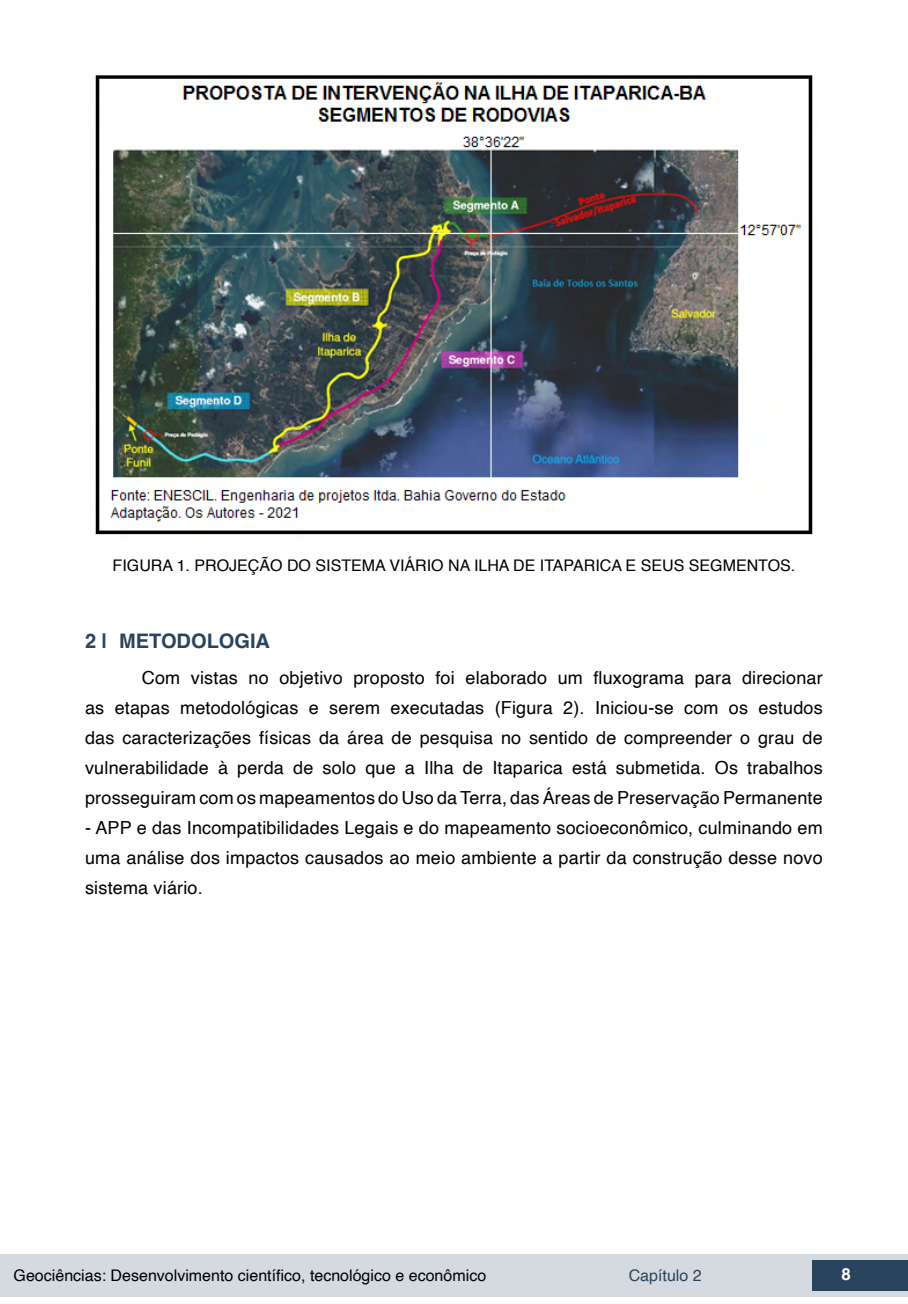
<style>
.page{position:relative;width:908px;height:1304px;background:#fff}
.page>*{position:absolute;margin:0;border:0;box-sizing:border-box;transform-origin:0 0}
.t1{font:700 20px "Helvetica";color:#2a435e}
.t2{font:18px/30px "Helvetica";letter-spacing:.01em;color:#000;text-align:justify}
.t3{font:700 16.8px "Helvetica";color:#fff}
.t4{font:16px "Helvetica";color:#000}
.t5{font:16px "Helvetica";color:#2a435e}
</style>
<div class="page">
<div style="left:0;top:1254px;width:906px;height:43px;background:#d4dadf"></div>
<div style="left:812px;top:1261px;width:95px;height:30px;background:#2a435e"></div>
<img style="left:95px;top:75px;width:718px;height:460px">
<p class="t4" style="left:113px;top:553px;width:684px">FIGURA 1. PROJEÇÃO DO SISTEMA VIÁRIO NA ILHA DE ITAPARICA E SEUS SEGMENTOS.</p>
<p class="t1" style="left:85px;top:629px;width:186px">2 | METODOLOGIA</p>
<p class="t2" style="left:85px;top:663px;width:738px;text-indent:57px">Com vistas no objetivo proposto foi elaborado um fluxograma para direcionar as etapas metodológicas e serem executadas (Figura 2). Iniciou-se com os estudos das caracterizações físicas da área de pesquisa no sentido de compreender o grau de vulnerabilidade à perda de solo que a Ilha de Itaparica está submetida. Os trabalhos prosseguiram com os mapeamentos do Uso da Terra, das Áreas de Preservação Permanente</p>
<p class="t2" style="left:85px;top:813px;width:738px">- APP e das Incompatibilidades Legais e do mapeamento socioeconômico, culminando em uma análise dos impactos causados ao meio ambiente a partir da construção desse novo sistema viário.</p>
<p class="t4" style="left:14px;top:1263px;width:474px">Geociências: Desenvolvimento científico, tecnológico e econômico</p>
<p class="t5" style="left:628px;top:1263px;width:74px">Capítulo 2</p>
<p class="t3" style="left:841px;top:1264px;width:11px">8</p>
</div>
